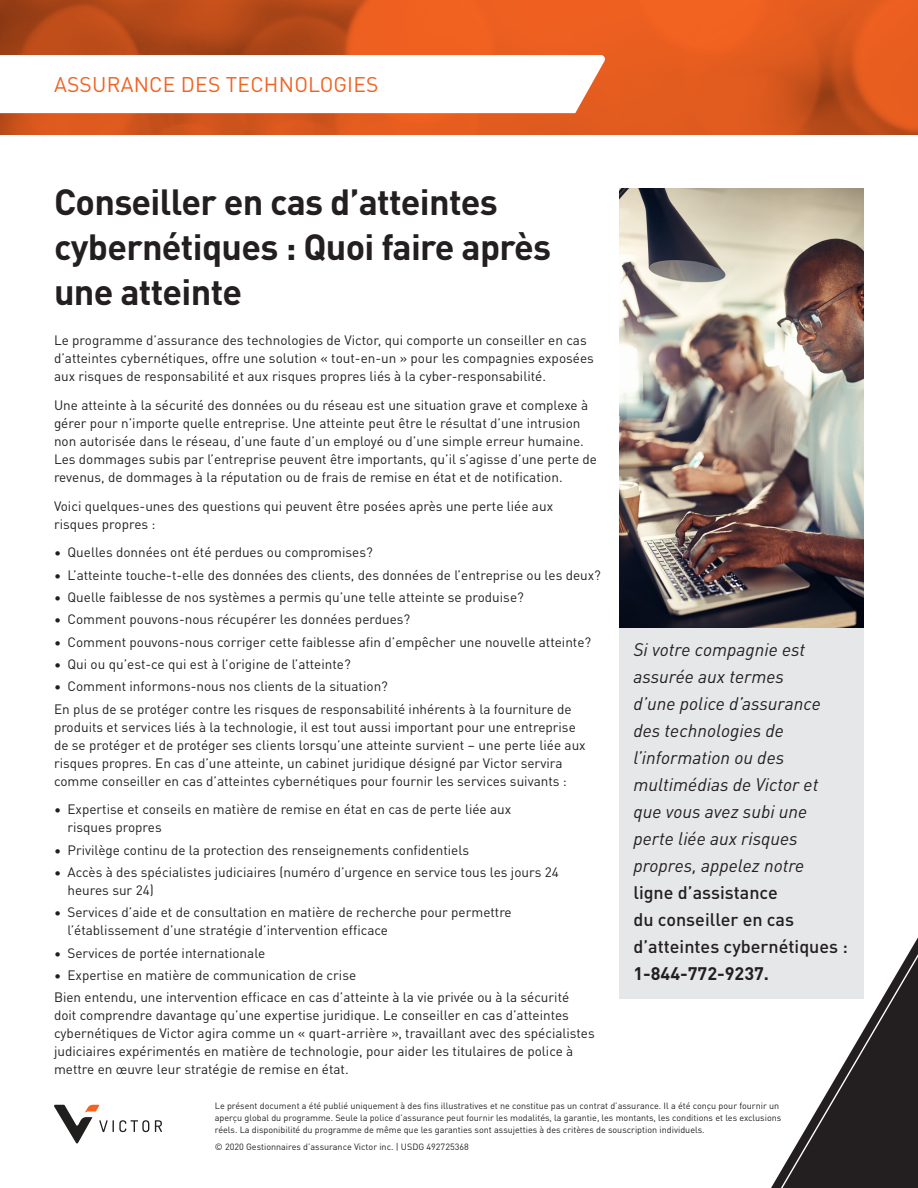
<style>
.page{position:relative;width:918px;height:1188px;background:#fff}
.page>*{position:absolute;margin:0;border:0;box-sizing:border-box;transform-origin:0 0}
.Page_Title_24_30{font:700 36px/45px "DINOT";letter-spacing:-.02em;color:#231f20}
.Sub-nomenclature_14{font:21px "DINOT";letter-spacing:.01em;color:#f26221}
.Quote_Small_16_20{font:italic 18px/27px "DINOT";color:#231f20}
.Body_Text_10_14{font:13.5px/18px "DINOT";color:#231f20}
.t1{font:9px/12px "DINOT";color:#231f20}
.s1{font-weight:500;font-style:normal}
.s2{font-weight:700;font-style:normal}
</style>
<div class="page">
<svg style="left:0;top:0;width:918px;height:135px;background:#d6571d"></svg>
<svg style="left:0;top:55px;width:606px;height:58px"></svg>
<svg style="left:155px;top:1120px;width:7px;height:12px"></svg>
<svg style="left:54px;top:1105px;width:95px;height:38px"></svg>
<svg style="left:771px;top:937px;width:147px;height:251px"></svg>
<img style="left:620px;top:188px;width:244px;height:441px">
<div style="left:620px;top:629px;width:244px;height:370px;background:#e6e7e9"></div>
<p class="Sub-nomenclature_14" style="left:54px;top:68px;width:326px">ASSURANCE DES TECHNOLOGIES</p>
<p class="Page_Title_24_30" style="left:54px;top:177px;width:499px">Conseiller en cas d’atteintes cybernétiques : Quoi faire après une atteinte</p>
<p class="Body_Text_10_14" style="left:54px;top:330px;width:541px">Le programme d’assurance des technologies de Victor, qui comporte un conseiller en cas d’atteintes cybernétiques, offre une solution « tout-en-un » pour les compagnies exposées aux risques de responsabilité et aux risques propres liés à la cyber-responsabilité.</p>
<p class="Body_Text_10_14" style="left:54px;top:395px;width:545px">Une atteinte à la sécurité des données ou du réseau est une situation grave et complexe à gérer pour n’importe quelle entreprise. Une atteinte peut être le résultat d’une intrusion non autorisée dans le réseau, d’une faute d’un employé ou d’une simple erreur humaine.<br>Les dommages subis par l’entreprise peuvent être importants, qu’il s’agisse d’une perte de revenus, de dommages à la réputation ou de frais de remise en état et de notification.</p>
<p class="Body_Text_10_14" style="left:54px;top:496px;width:501px">Voici quelques-unes des questions qui peuvent être posées après une perte liée aux risques propres :</p>
<p class="Body_Text_10_14" style="left:54px;top:542px;width:320px">• Quelles données ont été perdues ou compromises?</p>
<p class="Body_Text_10_14" style="left:54px;top:565px;width:549px">• L’atteinte touche-t-elle des données des clients, des données de l’entreprise ou les deux?</p>
<p class="Body_Text_10_14" style="left:54px;top:587px;width:471px">• Quelle faiblesse de nos systèmes a permis qu’une telle atteinte se produise?</p>
<p class="Body_Text_10_14" style="left:54px;top:609px;width:358px">• Comment pouvons-nous récupérer les données perdues?</p>
<p class="Body_Text_10_14" style="left:54px;top:632px;width:539px">• Comment pouvons-nous corriger cette faiblesse afin d’empêcher une nouvelle atteinte?</p>
<p class="Body_Text_10_14" style="left:54px;top:654px;width:298px">• Qui ou qu’est-ce qui est à l’origine de l’atteinte?</p>
<p class="Body_Text_10_14" style="left:54px;top:676px;width:336px">• Comment informons-nous nos clients de la situation?</p>
<p class="Body_Text_10_14" style="left:54px;top:699px;width:533px">En plus de se protéger contre les risques de responsabilité inhérents à la fourniture de produits et services liés à la technologie, il est tout aussi important pour une entreprise de se protéger et de protéger ses clients lorsqu’une atteinte survient – une perte liée aux risques propres. En cas d’une atteinte, un cabinet juridique désigné par Victor servira comme conseiller en cas d’atteintes cybernétiques pour fournir les services suivants :</p>
<p class="Body_Text_10_14" style="left:68px;top:799px;width:445px;text-indent:-14px">• Expertise et conseils en matière de remise en état en cas de perte liée aux risques propres</p>
<p class="Body_Text_10_14" style="left:54px;top:840px;width:417px">• Privilège continu de la protection des renseignements confidentiels</p>
<p class="Body_Text_10_14" style="left:68px;top:862px;width:493px;text-indent:-14px">• Accès à des spécialistes judiciaires (numéro d’urgence en service tous les jours 24 heures sur 24)</p>
<p class="Body_Text_10_14" style="left:68px;top:902px;width:446px;text-indent:-14px">• Services d’aide et de consultation en matière de recherche pour permettre l’établissement d’une stratégie d’intervention efficace</p>
<p class="Body_Text_10_14" style="left:54px;top:943px;width:213px">• Services de portée internationale</p>
<p class="Body_Text_10_14" style="left:54px;top:965px;width:304px">• Expertise en matière de communication de crise</p>
<p class="Body_Text_10_14" style="left:54px;top:987px;width:542px">Bien entendu, une intervention efficace en cas d’atteinte à la vie privée ou à la sécurité doit comprendre davantage qu’une expertise juridique. Le conseiller en cas d’atteintes cybernétiques de Victor agira comme un « quart-arrière », travaillant avec des spécialistes judiciaires expérimentés en matière de technologie, pour aider les titulaires de police à mettre en œuvre leur stratégie de remise en état.</p>
<p class="Quote_Small_16_20" style="left:633px;top:634px;width:216px">Si votre compagnie est assurée aux termes<br>d’une police d’assurance des technologies de l’information ou des multimédias de Victor et que vous avez subi une perte liée aux risques propres, appelez notre <span class="s1">ligne d’assistance<br>du conseiller en cas d’atteintes cybernétiques :<br></span><span class="s2">1-844-772-9237.</span></p>
<p class="t1" style="left:215px;top:1099px;width:568px">Le présent document a été publié uniquement à des fins illustratives et ne constitue pas un contrat d’assurance. Il a été conçu pour fournir un aperçu global du programme. Seule la police d’assurance peut fournir les modalités, la garantie, les montants, les conditions et les exclusions réels. La disponibilité du programme de même que les garanties sont assujetties à des critères de souscription individuels.</p>
<p class="t1" style="left:215px;top:1140px;width:255px">© 2020 Gestionnaires d’assurance Victor inc. | USDG 492725368</p>
</div>
